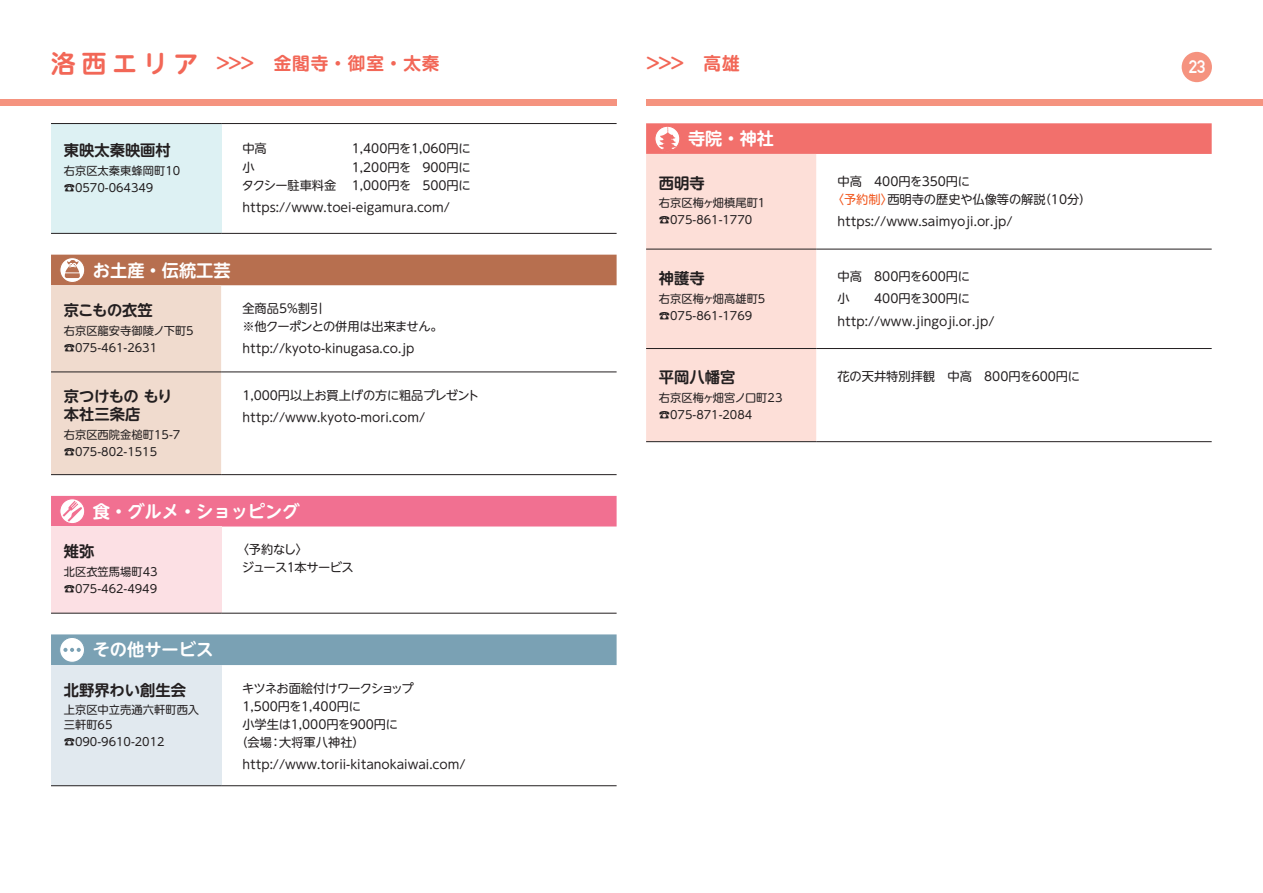
<style>
.page{position:relative;width:1263px;height:893px;background:#fff}
.page>*{position:absolute;margin:0;border:0;box-sizing:border-box;transform-origin:0 0}
.t1{font:700 17.85px "DIN Alternate";color:#fff}
.t2{font:700 17.7px "UD Shin M Go Pr 6 De";letter-spacing:.05em;color:#f26757}
.t3{font:700 17.25px "UD Shin M Go Pr 6 De";color:#fff}
.t4{font:700 15.3px/18px "UD Shin M Go Pr 6 De";color:#231f20}
.t5{font:12.3px/22.4px "UD Shin M Go Pr 6";color:#231f20}
.t6{font:12.3px/18px "UD Shin M Go Pr 6";letter-spacing:-.025em;color:#231f20}
.t7{font:12.3px/18px "UD Shin M Go Pr 6";letter-spacing:-.06em;color:#231f20}
.t8{font:11.25px/17px "UD Shin M Go Pr 6";color:#231f20}
.s1{font-size:24.75px}
.s2{color:#f15921}
</style>
<div class="page">
<div style="left:1182px;top:52px;width:30px;height:30px;background:#f5937f;border-radius:50%"></div>
<div style="left:51px;top:124px;width:170px;height:109px;background:#ddf1f3"></div>
<div style="left:51px;top:526px;width:170px;height:87px;background:#fce0e4"></div>
<div style="left:51px;top:665px;width:170px;height:121px;background:#e1e9ef"></div>
<hr style="left:51px;top:123px;width:170px;height:1px;background:#231f20">
<hr style="left:221px;top:123px;width:396px;height:1px;background:#231f20">
<hr style="left:221px;top:613px;width:396px;height:1px;background:#231f20">
<hr style="left:51px;top:785px;width:170px;height:1px;background:#231f20">
<hr style="left:221px;top:785px;width:396px;height:1px;background:#231f20">
<hr style="left:51px;top:233px;width:170px;height:1px;background:#231f20">
<hr style="left:221px;top:233px;width:396px;height:1px;background:#231f20">
<hr style="left:51px;top:613px;width:170px;height:1px;background:#231f20">
<svg style="left:51px;top:255px;width:566px;height:220px"></svg>
<div style="left:51px;top:496px;width:566px;height:30px;background:#f17091"></div>
<div style="left:59px;top:498px;width:26px;height:26px;border:1px solid #f17091;border-radius:50%"></div>
<div style="left:51px;top:634px;width:566px;height:31px;background:#7aa1b4"></div>
<div style="left:646px;top:154px;width:170px;height:287px;background:#fddfd8"></div>
<hr style="left:646px;top:249px;width:170px;height:1px;background:#231f20">
<hr style="left:646px;top:348px;width:170px;height:1px;background:#231f20">
<hr style="left:816px;top:249px;width:396px;height:1px;background:#231f20">
<hr style="left:816px;top:348px;width:396px;height:1px;background:#231f20">
<hr style="left:646px;top:441px;width:170px;height:1px;background:#231f20">
<hr style="left:816px;top:441px;width:396px;height:1px;background:#231f20">
<svg style="left:646px;top:123px;width:566px;height:31px;background:#f2736f"></svg>
<div style="left:654px;top:126px;width:26px;height:26px;border:1px solid #f2706c;border-radius:50%"></div>
<div style="left:0;top:99px;width:617px;height:6px;background:#f5937f"></div>
<div style="left:646px;top:99px;width:617px;height:6px;background:#f5937f"></div>
<h2 class="t2" style="left:51px;top:48px;width:390px"><span class="s1">洛西エリア</span> &gt;&gt;&gt;　金閣寺・御室・太秦</h2>
<h2 class="t2" style="left:646px;top:48px;width:95px">&gt;&gt;&gt;　高雄</h2>
<p class="t4" style="left:64px;top:140px;width:109px">東映太秦映画村</p>
<p class="t8" style="left:64px;top:162px;width:118px">右京区太秦東蜂岡町10 ☎0570-064349</p>
<p class="t5" style="left:242px;top:137px;width:26px">中高</p>
<p class="t5" style="left:352px;top:137px;width:120px">1,400円を1,060円に</p>
<p class="t5" style="left:242px;top:155px;width:14px">小</p>
<p class="t5" style="left:352px;top:155px;width:120px">1,200円を 900円に</p>
<p class="t6" style="left:242px;top:175px;width:96px">タクシー駐車料金</p>
<p class="t5" style="left:242px;top:173px;width:230px;text-indent:110px">1,000円を 500円にhttps://www.toei-eigamura.com/</p>
<h3 class="t3" style="left:93px;top:255px;width:139px">お土産・伝統工芸</h3>
<p class="t4" style="left:64px;top:300px;width:91px">京こもの衣笠</p>
<p class="t8" style="left:64px;top:321px;width:131px">右京区龍安寺御陵ノ下町5 ☎075-461-2631</p>
<p class="t6" style="left:242px;top:299px;width:202px">全商品5%割引<br>※他クーポンとの併用は出来ません。</p>
<p class="t5" style="left:242px;top:337px;width:173px">http://kyoto-kinugasa.co.jp</p>
<p class="t4" style="left:64px;top:387px;width:110px">京つけもの もり本社三条店</p>
<p class="t8" style="left:64px;top:426px;width:118px">右京区西院金槌町15-7 ☎075-802-1515</p>
<p class="t5" style="left:242px;top:383px;width:238px">1,000円以上お買上げの方に粗品プレゼントhttp://www.kyoto-mori.com/</p>
<h3 class="t3" style="left:93px;top:496px;width:208px">食・グルメ・ショッピング</h3>
<p class="t4" style="left:64px;top:541px;width:32px">雉弥</p>
<p class="t8" style="left:64px;top:562px;width:95px">北区衣笠馬場町43 ☎075-462-4949</p>
<p class="t7" style="left:242px;top:540px;width:113px;text-indent:-5px">〈予約なし〉<br>ジュース１本サービス</p>
<h3 class="t3" style="left:93px;top:635px;width:122px">その他サービス</h3>
<p class="t4" style="left:64px;top:680px;width:124px">北野界わい創生会</p>
<p class="t8" style="left:64px;top:702px;width:137px;line-height:14.9px">上京区中立売通六軒町西入三軒町65</p>
<p class="t8" style="left:64px;top:733px;width:102px">☎090-9610-2012</p>
<p class="t7" style="left:242px;top:678px;width:173px">キツネお面絵付けワークショップ</p>
<p class="t5" style="left:242px;top:694px;width:120px">1,500円を1,400円に</p>
<p class="t5" style="left:242px;top:712px;width:157px">小学生は1,000円を900円に</p>
<p class="t5" style="left:236px;top:730px;width:130px">（会場：大将軍八神社）</p>
<p class="t5" style="left:242px;top:753px;width:225px">http://www.torii-kitanokaiwai.com/</p>
<h3 class="t3" style="left:688px;top:124px;width:88px">寺院・神社</h3>
<p class="t4" style="left:659px;top:173px;width:47px">西明寺</p>
<p class="t8" style="left:659px;top:194px;width:108px">右京区梅ヶ畑槙尾町1 ☎075-861-1770</p>
<p class="t4" style="left:659px;top:268px;width:47px">神護寺</p>
<p class="t8" style="left:659px;top:289px;width:108px">右京区梅ヶ畑高雄町5 ☎075-861-1769</p>
<p class="t4" style="left:659px;top:367px;width:78px">平岡八幡宮</p>
<p class="t8" style="left:659px;top:389px;width:125px">右京区梅ヶ畑宮ノ口町23 ☎075-871-2084</p>
<p class="t5" style="left:832px;top:172px;width:261px;line-height:18px;text-indent:6px">中高　400円を350円に<br><span class="s2">〈予約制〉</span>西明寺の歴史や仏像等の解説（10分）</p>
<p class="t5" style="left:837px;top:210px;width:177px">https://www.saimyoji.or.jp/</p>
<p class="t5" style="left:837px;top:265px;width:158px">中高　800円を600円に<br>小　　400円を300円にhttp://www.jingoji.or.jp/</p>
<p class="t5" style="left:837px;top:364px;width:244px">花の天井特別拝観　中高　800円を600円に</p>
<h1 class="t1" style="left:1189px;top:54px;width:18px">23</h1>
</div>
